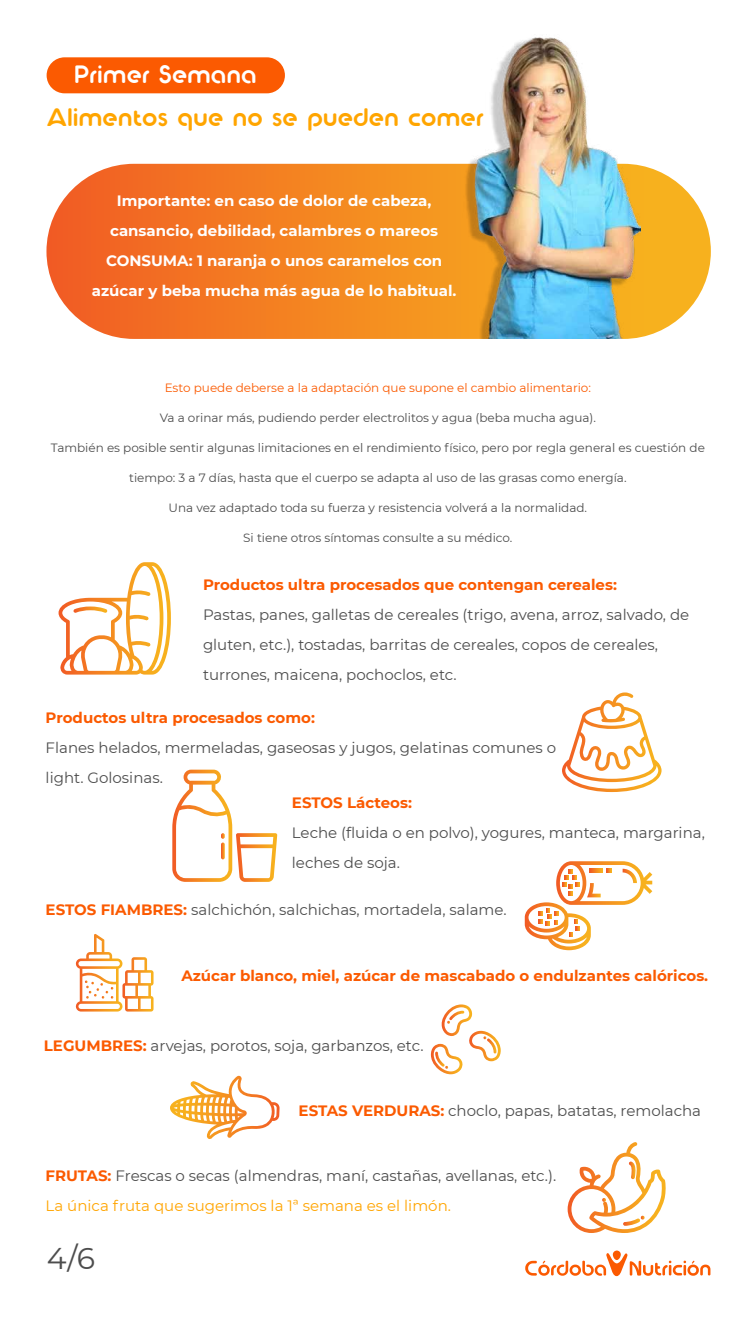
<style>
.page{position:relative;width:750px;height:1334px;background:#fff}
.page>*{position:absolute;margin:0;border:0;box-sizing:border-box;transform-origin:0 0}
.t1{font:30px "Montserrat";color:#4d4d4d}
.t2{font:25.3px "arematfont";letter-spacing:.025em;color:#ffa500}
.t3{font:25px "arematfont";letter-spacing:.025em;color:#fff}
.t4{font:15px/30px "Montserrat";color:#4d4d4d}
.t5{font:700 15px "Montserrat";color:#fb5a01}
.t6{font:700 15px/30px "Montserrat";color:#fff;text-align:center}
.t7{font:12px "Montserrat";color:#4d4d4d}
.t8{font:12px "Montserrat";color:#fb5a01}
.s1{font-weight:700;color:#fb5a01}
.s2{color:#ffa500}
</style>
<div class="page">
<div style="left:47px;top:57px;width:238px;height:36px;background:#fb5a01;border-radius:18px"></div>
<svg style="left:46px;top:164px;width:665px;height:175px;background:#f38321"></svg>
<img style="left:462px;top:37px;width:178px;height:302px">
<svg style="left:525px;top:1252px;width:185px;height:24px"></svg>
<div style="left:613px;top:1251px;width:8px;height:9px;background:#fb5a01;border-radius:4px"></div>
<svg style="left:562px;top:692px;width:100px;height:100px"></svg>
<svg style="left:568px;top:1142px;width:98px;height:91px"></svg>
<svg style="left:170px;top:1076px;width:110px;height:63px"></svg>
<svg style="left:431px;top:1004px;width:70px;height:70px"></svg>
<svg style="left:76px;top:934px;width:78px;height:78px"></svg>
<svg style="left:172px;top:770px;width:105px;height:112px"></svg>
<svg style="left:221px;top:843px;width:4px;height:16px"></svg>
<svg style="left:59px;top:562px;width:112px;height:113px"></svg>
<svg style="left:525px;top:861px;width:127px;height:89px"></svg>
<h3 class="t3" style="left:74px;top:59px;width:184px">Primer Semana</h3>
<h2 class="t2" style="left:47px;top:103px;width:438px">Alimentos que no se pueden comer</h2>
<p class="t6" style="left:92px;top:185px;width:366px">Importante: en caso de dolor de cabeza, cansancio, debilidad, calambres o mareos CONSUMA: 1 naranja o unos caramelos con azúcar y beba mucha más agua de lo habitual.</p>
<p class="t8" style="left:165px;top:379px;width:428px">Esto puede deberse a la adaptación que supone el cambio alimentario:</p>
<p class="t7" style="left:160px;top:409px;width:438px">Va a orinar más, pudiendo perder electrolitos y agua (beba mucha agua).</p>
<p class="t7" style="left:51px;top:439px;width:656px">También es posible sentir algunas limitaciones en el rendimiento físico, pero por regla general es cuestión de</p>
<p class="t7" style="left:129px;top:469px;width:499px">tiempo: 3 a 7 días, hasta que el cuerpo se adapta al uso de las grasas como energía.</p>
<p class="t7" style="left:169px;top:499px;width:420px">Una vez adaptado toda su fuerza y resistencia volverá a la normalidad.</p>
<p class="t7" style="left:243px;top:529px;width:271px">Si tiene otros síntomas consulte a su médico.</p>
<p class="t5" style="left:203px;top:574px;width:415px">Productos ultra procesados que contengan cereales:</p>
<p class="t4" style="left:203px;top:600px;width:488px">Pastas, panes, galletas de cereales (trigo, avena, arroz, salvado, de gluten, etc.), tostadas, barritas de cereales, copos de cereales, turrones, maicena, pochoclos, etc.</p>
<p class="t5" style="left:46px;top:707px;width:271px">Productos ultra procesados como:</p>
<p class="t4" style="left:46px;top:732px;width:512px">Flanes helados, mermeladas, gaseosas y jugos, gelatinas comunes o light. Golosinas.</p>
<p class="t5" style="left:292px;top:792px;width:122px">ESTOS Lácteos:</p>
<p class="t4" style="left:292px;top:817px;width:414px">Leche (fluida o en polvo), yogures, manteca, margarina, leches de soja.</p>
<p class="t4" style="left:46px;top:894px;width:463px"><span class="s1">ESTOS FIAMBRES:</span> salchichón, salchichas, mortadela, salame.</p>
<p class="t5" style="left:181px;top:965px;width:528px">Azúcar blanco, miel, azúcar de mascabado o endulzantes calóricos.</p>
<p class="t4" style="left:44px;top:1030px;width:381px"><span class="s1">LEGUMBRES:</span> arvejas, porotos, soja, garbanzos, etc.</p>
<p class="t4" style="left:299px;top:1095px;width:404px"><span class="s1">ESTAS VERDURAS:</span> choclo, papas, batatas, remolacha</p>
<p class="t4" style="left:46px;top:1160px;width:512px"><span class="s1">FRUTAS:</span> Frescas o secas (almendras, maní, castañas, avellanas, etc.).<br><span class="s2">La única fruta que sugerimos la 1ª semana es el limón.</span></p>
<h1 class="t1" style="left:47px;top:1237px;width:50px">4/6</h1>
</div>
